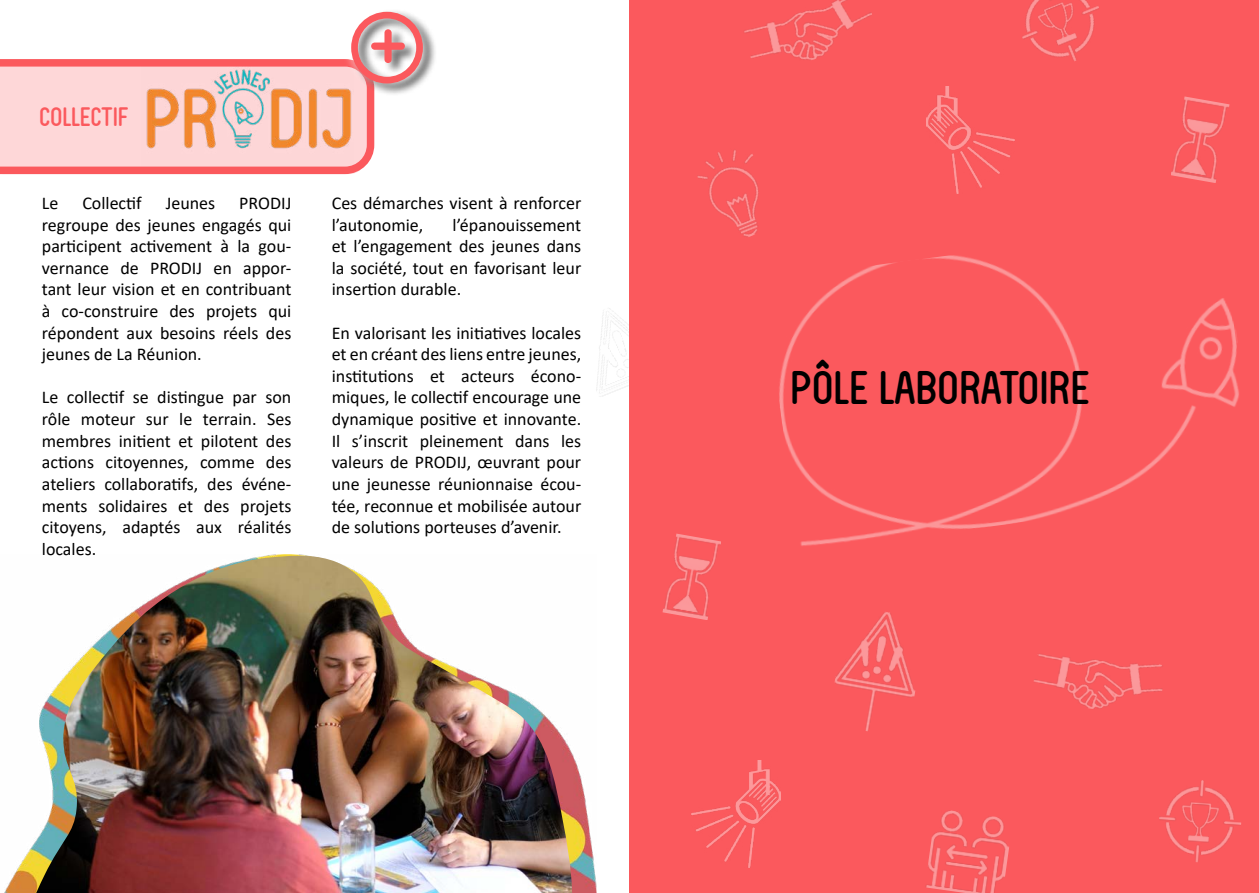
<style>
.page{position:relative;width:1259px;height:893px;background:#fff}
.page>*{position:absolute;margin:0;border:0;box-sizing:border-box;transform-origin:0 0}
.t1{font:72.9px "FV Almelo";color:#fb595d}
.t2{font:45px "FV Almelo";color:#000}
.t3{font:25.5px "FV Almelo";color:#fb595d}
.t4{font:18px/21.6px "Calibri";color:#000;text-align:justify}
</style>
<div class="page">
<svg style="left:0;top:59px;width:375px;height:116px;background:#fdb6b8"></svg>
<img style="left:4px;top:554px;width:593px;height:339px">
<img style="left:36px;top:556px;width:536px;height:337px">
<img style="left:142px;top:67px;width:211px;height:98px">
<div style="left:350px;top:9px;width:87px;height:88px;background:#000;opacity:.75"></div>
<div style="left:342px;top:3px;width:90px;height:90px;background:#fff;opacity:.75"></div>
<div style="left:351px;top:12px;width:72px;height:71px;border:7px solid #fb595d;border-radius:50%"></div>
<div style="left:629px;top:0;width:630px;height:893px;background:#fb595d"></div>
<img style="left:779px;top:255px;width:460px;height:291px">
<img style="left:1034px;top:654px;width:129px;height:55px">
<img style="left:1022px;top:0;width:77px;height:61px">
<img style="left:662px;top:534px;width:59px;height:86px">
<img style="left:1171px;top:96px;width:58px;height:87px">
<img style="left:1159px;top:780px;width:82px;height:82px">
<img style="left:744px;top:0;width:128px;height:60px">
<img style="left:692px;top:761px;width:88px;height:107px">
<img style="left:926px;top:87px;width:89px;height:107px">
<img style="left:834px;top:612px;width:81px;height:119px">
<img style="left:925px;top:810px;width:84px;height:83px">
<img style="left:697px;top:150px;width:62px;height:87px">
<h3 class="t3" style="left:39px;top:102px;width:91px">COLLECTIF</h3>
<p class="t4" style="left:42px;top:192px;width:18px">Le</p>
<p class="t4" style="left:82px;top:192px;width:61px">Collectif</p>
<p class="t4" style="left:166px;top:192px;width:51px">Jeunes</p>
<p class="t4" style="left:42px;top:192px;width:251px;text-indent:197px">PRODIJ regroupe des jeunes engagés qui participent activement à la gou&shy;vernance de PRODIJ en appor&shy;tant leur vision et en contribuant à co-construire des projets qui répondent aux besoins réels des jeunes de La Réunion.</p>
<p class="t4" style="left:42px;top:386px;width:251px">Le collectif se distingue par son rôle moteur sur le terrain. Ses membres initient et pilotent des actions citoyennes, comme des ateliers collaboratifs, des événe&shy;ments solidaires et des projets citoyens, adaptés aux réalités locales.</p>
<h1 class="t1" style="left:368px;top:3px;width:42px">+</h1>
<p class="t4" style="left:332px;top:192px;width:251px">Ces démarches visent à renforcer l’autonomie,</p>
<p class="t4" style="left:332px;top:213px;width:251px;text-indent:121px">l’épanouissement et l’engagement des jeunes dans la société, tout en favorisant leur insertion durable.</p>
<p class="t4" style="left:332px;top:321px;width:251px">En valorisant les initiatives locales et en créant des liens entre jeunes, institutions et acteurs écono&shy;miques, le collectif encourage une dynamique positive et innovante.<br>Il s’inscrit pleinement dans les valeurs de PRODIJ, œuvrant pour une jeunesse réunionnaise écou&shy;tée, reconnue et mobilisée autour de solutions porteuses d’avenir.</p>
<h2 class="t2" style="left:790px;top:361px;width:301px">PÔLE LABORATOIRE</h2>
</div>
